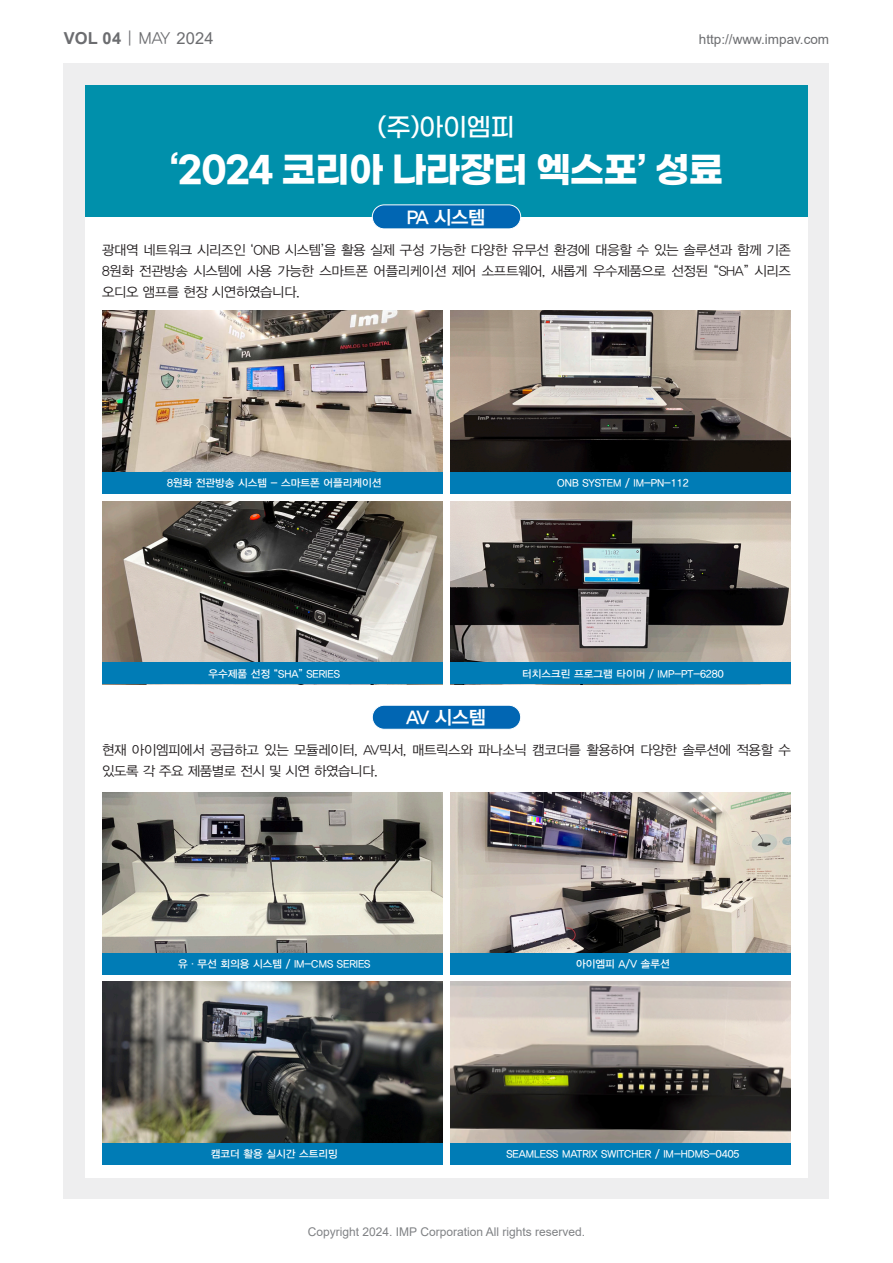
<style>
.page{position:relative;width:893px;height:1263px;background:#fff}
.page>*{position:absolute;margin:0;border:0;box-sizing:border-box;transform-origin:0 0}
.t1{font:700 36px "Gmarket Sans";letter-spacing:-.025em;color:#fff}
.t2{font:500 25.5px "Gmarket Sans";color:#fff}
.t3{font:18.9px "YDVYGO34";letter-spacing:-.025em;color:#fff}
.t4{font:700 16.5px "Arial";color:#6c6d70}
.t5{font:13.5px/21px "YDVYGO32";letter-spacing:-.025em;color:#231f20;text-align:justify}
.t6{font:13.5px "Arial";color:#6c6d70}
.t7{font:12px "Arial";color:#808285}
.t8{font:10.5px "YDVYGO33";color:#fff}
.s1{font-family:"YDVYGO32";font-weight:400}
.s2{font-weight:400}
</style>
<div class="page">
<div style="left:64px;top:64px;width:765px;height:1135px;background:#eeeeef"></div>
<div style="left:85px;top:217px;width:723px;height:961px;background:#fff"></div>
<div style="left:85px;top:85px;width:723px;height:132px;background:#0090ab"></div>
<img style="left:102px;top:311px;width:340px;height:161px">
<div style="left:102px;top:472px;width:340px;height:21px;background:#007cb6"></div>
<img style="left:102px;top:501px;width:340px;height:162px">
<div style="left:102px;top:663px;width:340px;height:21px;background:#007cb6"></div>
<img style="left:451px;top:311px;width:340px;height:161px">
<div style="left:451px;top:472px;width:340px;height:21px;background:#007cb6"></div>
<img style="left:451px;top:501px;width:340px;height:162px">
<div style="left:451px;top:663px;width:340px;height:21px;background:#007cb6"></div>
<img style="left:102px;top:792px;width:340px;height:162px">
<div style="left:102px;top:954px;width:340px;height:21px;background:#007cb6"></div>
<img style="left:102px;top:981px;width:340px;height:162px">
<div style="left:102px;top:1143px;width:340px;height:21px;background:#007cb6"></div>
<img style="left:451px;top:792px;width:340px;height:162px">
<div style="left:451px;top:954px;width:340px;height:21px;background:#007cb6"></div>
<img style="left:451px;top:981px;width:340px;height:162px">
<div style="left:451px;top:1143px;width:340px;height:21px;background:#007cb6"></div>
<div style="left:372px;top:205px;width:149px;height:24px;background:#0166b3;border-radius:12px"></div>
<div style="left:372px;top:204px;width:149px;height:25px;border:1px solid #fff;border-radius:12px"></div>
<div style="left:372px;top:705px;width:149px;height:24px;background:#0166b3;border-radius:12px"></div>
<div style="left:372px;top:705px;width:149px;height:25px;border:1px solid #fff;border-radius:12px"></div>
<p class="t4" style="left:64px;top:26px;width:151px">VOL 04 <span class="s1">| MAY</span> <span class="s2">2024</span></p>
<p class="t6" style="left:699px;top:30px;width:132px">http://www.impav.com</p>
<p class="t2" style="left:378px;top:113px;width:139px">(주)아이엠피</p>
<p class="t1" style="left:169px;top:149px;width:556px">‘2024 코리아 나라장터 엑스포’ 성료</p>
<p class="t3" style="left:407px;top:204px;width:80px">PA 시스템</p>
<p class="t5" style="left:102px;top:238px;width:690px">광대역 네트워크 시리즈인 ‘ONB 시스템’을 활용 실제 구성 가능한 다양한 유무선 환경에 대응할 수 있는 솔루션과 함께 기존 8원화 전관방송 시스템에 사용 가능한 스마트폰 어플리케이션 제어 소프트웨어, 새롭게 우수제품으로 선정된 “SHA” 시리즈 오디오 앰프를 현장 시연하였습니다.</p>
<p class="t8" style="left:167px;top:476px;width:216px">8원화 전관방송 시스템 - 스마트폰 어플리케이션</p>
<p class="t8" style="left:557px;top:476px;width:133px">ONB SYSTEM / IM-PN-112</p>
<p class="t8" style="left:209px;top:666px;width:133px">우수제품 선정 “SHA” SERIES</p>
<p class="t3" style="left:406px;top:704px;width:82px">AV 시스템</p>
<p class="t8" style="left:522px;top:666px;width:203px">터치스크린 프로그램 타이머 / IMP-PT-6280</p>
<p class="t5" style="left:102px;top:738px;width:690px">현재 아이엠피에서 공급하고 있는 모듈레이터, AV믹서, 매트릭스와 파나소닉 캠코더를 활용하여 다양한 솔루션에 적용할 수 있도록 각 주요 제품별로 전시 및 시연 하였습니다.</p>
<p class="t8" style="left:178px;top:957px;width:194px">유·무선 회의용 시스템 / IM-CMS SERIES</p>
<p class="t8" style="left:211px;top:1146px;width:128px">캠코더 활용 실시간 스트리밍</p>
<p class="t8" style="left:576px;top:957px;width:95px">아이엠피 A/V 솔루션</p>
<p class="t8" style="left:506px;top:1146px;width:235px">SEAMLESS MATRIX SWITCHER / IM-HDMS-0405</p>
<p class="t7" style="left:308px;top:1223px;width:279px">Copyright 2024. IMP Corporation All rights reserved.</p>
</div>
